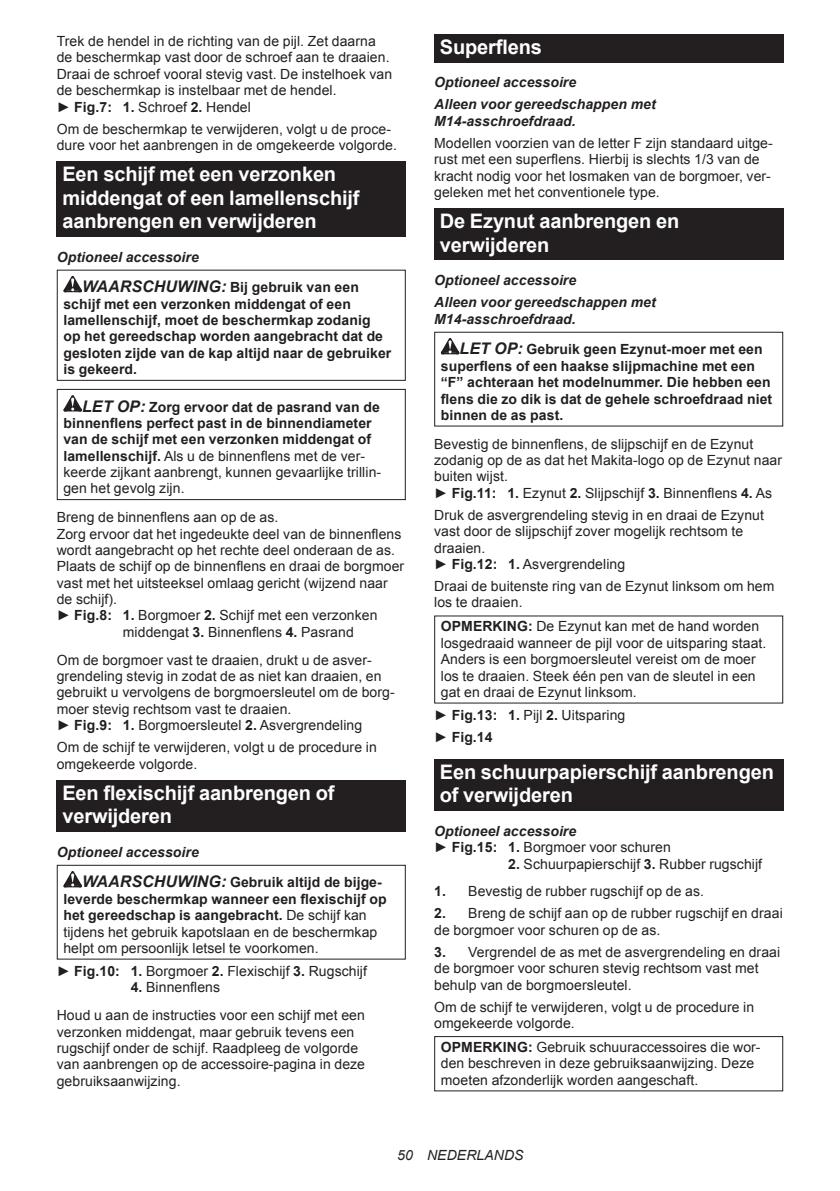
<style>
.page{position:relative;width:840px;height:1191px;background:#fff}
.page>*{position:absolute;margin:0;border:0;box-sizing:border-box;transform-origin:0 0}
.t1{font:700 20px/23.4px "Arial";letter-spacing:-.01em;color:#fff}
.t2{font:14px/16.4px "Arial";letter-spacing:.005em;color:#231f20}
.t3{font:700 14px/16.4px "Arial";letter-spacing:.005em;color:#231f20}
.t4{font:italic 700 14px/22px "Arial";letter-spacing:.005em;color:#231f20}
.t5{font:italic 14px "Arial";letter-spacing:.005em;color:#231f20}
.s1{font-weight:700}
.s2{font-size:16px}
.s3{font-style:normal}
.s4{font-style:italic;font-size:16px}
.s5{font-weight:400}
.s6{font-style:italic}
.s7{font-weight:700;font-style:italic}
</style>
<div class="page">
<div style="left:57px;top:161px;width:348px;height:76px;background:#231f20"></div>
<svg style="left:63px;top:276px;width:19px;height:16px"></svg>
<div style="left:57px;top:270px;width:348px;height:111px;border:1px solid #231f20"></div>
<svg style="left:63px;top:395px;width:19px;height:16px"></svg>
<div style="left:57px;top:389px;width:348px;height:111px;border:1px solid #231f20"></div>
<div style="left:57px;top:780px;width:348px;height:52px;background:#231f20"></div>
<svg style="left:63px;top:871px;width:19px;height:16px"></svg>
<div style="left:57px;top:864px;width:348px;height:95px;border:1px solid #231f20"></div>
<div style="left:434px;top:34px;width:348px;height:29px;background:#231f20"></div>
<div style="left:434px;top:208px;width:348px;height:52px;background:#231f20"></div>
<svg style="left:440px;top:338px;width:19px;height:16px"></svg>
<div style="left:434px;top:332px;width:348px;height:94px;border:1px solid #231f20"></div>
<div style="left:434px;top:759px;width:348px;height:52px;background:#231f20"></div>
<div style="left:434px;top:1036px;width:348px;height:55px;border:1px solid #231f20"></div>
<p class="t2" style="left:57px;top:33px;width:337px">Trek de hendel in de richting van de pijl. Zet daarna de beschermkap vast door de schroef aan te draaien.<br>Draai de schroef vooral stevig vast. De instelhoek van de beschermkap is instelbaar met de hendel.<br>► <span class="s1">Fig.7: 1.</span> Schroef <span class="s1">2.</span> Hendel</p>
<p class="t2" style="left:57px;top:121px;width:341px">Om de beschermkap te verwijderen, volgt u de proce&shy;dure voor het aanbrengen in de omgekeerde volgorde.</p>
<h1 class="t1" style="left:62px;top:163px;width:298px">Een schijf met een verzonken middengat of een lamellenschijf aanbrengen en verwijderen</h1>
<p class="t4" style="left:82px;top:242px;width:278px;line-height:30.6px;text-indent:-25px">Optioneel accessoire<br><span class="s2">WAARSCHUWING:</span> <span class="s3">Bij gebruik van een</span></p>
<p class="t3" style="left:63px;top:296px;width:329px">schijf met een verzonken middengat of een lamellenschijf, moet de beschermkap zodanig<br>op het gereedschap worden aangebracht dat de gesloten zijde van de kap altijd naar de gebruiker is gekeerd.</p>
<p class="t3" style="left:63px;top:399px;width:319px;text-indent:19px"><span class="s4">LET OP:</span> Zorg ervoor dat de pasrand van de binnenflens perfect past in de binnendiameter van de schijf met een verzonken middengat of lamellenschijf. <span class="s5">Als u de binnenflens met de ver&shy;keerde zijkant aanbrengt, kunnen gevaarlijke trillin&shy;gen het gevolg zijn.</span></p>
<p class="t2" style="left:57px;top:509px;width:223px">Breng de binnenflens aan op de as.</p>
<p class="t2" style="left:57px;top:525px;width:346px">Zorg ervoor dat het ingedeukte deel van de binnenflens</p>
<p class="t2" style="left:57px;top:542px;width:340px">wordt aangebracht op het rechte deel onderaan de as.</p>
<p class="t2" style="left:57px;top:558px;width:349px">Plaats de schijf op de binnenflens en draai de borgmoer</p>
<p class="t2" style="left:57px;top:575px;width:332px">vast met het uitsteeksel omlaag gericht (wijzend naar</p>
<p class="t2" style="left:57px;top:591px;width:62px">de schijf).</p>
<p class="t2" style="left:57px;top:607px;width:322px">► <span class="s1">Fig.8: 1.</span> Borgmoer <span class="s1">2.</span> Schijf met een verzonken</p>
<p class="t2" style="left:123px;top:624px;width:232px">middengat <span class="s1">3.</span> Binnenflens <span class="s1">4.</span> Pasrand</p>
<p class="t2" style="left:57px;top:651px;width:339px">Om de borgmoer vast te draaien, drukt u de asver&shy;grendeling stevig in zodat de as niet kan draaien, en gebruikt u vervolgens de borgmoersleutel om de borg&shy;moer stevig rechtsom vast te draaien.<br>► <span class="s1">Fig.9: 1.</span> Borgmoersleutel <span class="s1">2.</span> Asvergrendeling</p>
<p class="t2" style="left:57px;top:739px;width:321px">Om de schijf te verwijderen, volgt u de procedure in omgekeerde volgorde.</p>
<h1 class="t1" style="left:62px;top:782px;width:273px">Een flexischijf aanbrengen of verwijderen</h1>
<p class="t3" style="left:82px;top:837px;width:301px;line-height:30.6px;text-indent:-25px"><span class="s6">Optioneel accessoire<br></span><span class="s4">WAARSCHUWING:</span> Gebruik altijd de bijge-</p>
<p class="t2" style="left:63px;top:890px;width:324px"><span class="s1">leverde beschermkap wanneer een flexischijf op het gereedschap is aangebracht.</span> De schijf kan tijdens het gebruik kapotslaan en de beschermkap helpt om persoonlijk letsel te voorkomen.</p>
<p class="t2" style="left:57px;top:963px;width:311px">► <span class="s1">Fig.10: 1.</span> Borgmoer <span class="s1">2.</span> Flexischijf <span class="s1">3.</span> Rugschijf</p>
<p class="t2" style="left:57px;top:973px;width:309px;line-height:27.8px;text-indent:74px"><span class="s1">4.</span> Binnenflens<br>Houd u aan de instructies voor een schijf met een</p>
<p class="t2" style="left:57px;top:1023px;width:309px">verzonken middengat, maar gebruik tevens een rugschijf onder de schijf. Raadpleeg de volgorde van aanbrengen op de accessoire-pagina in deze gebruiksaanwijzing.</p>
<h1 class="t1" style="left:439px;top:36px;width:104px">Superflens</h1>
<p class="t4" style="left:434px;top:72px;width:223px">Optioneel accessoire<br>Alleen voor gereedschappen met</p>
<p class="t4" style="left:434px;top:110px;width:143px">M14-asschroefdraad.</p>
<p class="t2" style="left:434px;top:135px;width:340px">Modellen voorzien van de letter F zijn standaard uitge&shy;rust met een superflens. Hierbij is slechts 1/3 van de kracht nodig voor het losmaken van de borgmoer, ver&shy;geleken met het conventionele type.</p>
<h1 class="t1" style="left:439px;top:210px;width:241px">De Ezynut aanbrengen en verwijderen</h1>
<p class="t4" style="left:434px;top:270px;width:223px">Optioneel accessoire<br>Alleen voor gereedschappen met</p>
<p class="t3" style="left:459px;top:304px;width:304px;line-height:30.6px;text-indent:-25px"><span class="s6">M14-asschroefdraad.<br></span><span class="s4">LET OP:</span> Gebruik geen Ezynut-moer met een</p>
<p class="t3" style="left:440px;top:358px;width:333px">superflens of een haakse slijpmachine met een “F” achteraan het modelnummer. Die hebben een flens die zo dik is dat de gehele schroefdraad niet binnen de as past.</p>
<p class="t2" style="left:434px;top:435px;width:349px">Bevestig de binnenflens, de slijpschijf en de Ezynut zodanig op de as dat het Makita-logo op de Ezynut naar buiten wijst.<br>► <span class="s1">Fig.11: 1.</span> Ezynut <span class="s1">2.</span> Slijpschijf <span class="s1">3.</span> Binnenflens <span class="s1">4.</span> As</p>
<p class="t2" style="left:434px;top:507px;width:331px">Druk de asvergrendeling stevig in en draai de Ezynut vast door de slijpschijf zover mogelijk rechtsom te draaien.<br>► <span class="s1">Fig.12: 1.</span> Asvergrendeling</p>
<p class="t2" style="left:434px;top:578px;width:341px">Draai de buitenste ring van de Ezynut linksom om hem los te draaien.</p>
<p class="t2" style="left:440px;top:618px;width:327px"><span class="s1">OPMERKING:</span> De Ezynut kan met de hand worden losgedraaid wanneer de pijl voor de uitsparing staat.<br>Anders is een borgmoersleutel vereist om de moer los te draaien. Steek één pen van de sleutel in een gat en draai de Ezynut linksom.</p>
<p class="t3" style="left:434px;top:704px;width:193px;line-height:22px"><span class="s5">►</span> Fig.13: 1. <span class="s5">Pijl</span> 2. <span class="s5">Uitsparing ►</span> Fig.14</p>
<h1 class="t1" style="left:439px;top:761px;width:335px">Een schuurpapierschijf aanbrengen of verwijderen</h1>
<p class="t2" style="left:434px;top:823px;width:238px"><span class="s7">Optioneel accessoire<br></span>► <span class="s1">Fig.15: 1.</span> Borgmoer voor schuren</p>
<p class="t2" style="left:508px;top:855px;width:255px"><span class="s1">2.</span> Schuurpapierschijf <span class="s1">3.</span> Rubber rugschijf</p>
<p class="t2" style="left:434px;top:883px;width:271px"><span class="s1">1.</span> Bevestig de rubber rugschijf op de as.</p>
<p class="t2" style="left:434px;top:905px;width:350px"><span class="s1">2.</span> Breng de schijf aan op de rubber rugschijf en draai de borgmoer voor schuren op de as.</p>
<p class="t2" style="left:434px;top:944px;width:347px"><span class="s1">3.</span> Vergrendel de as met de asvergrendeling en draai de borgmoer voor schuren stevig rechtsom vast met behulp van de borgmoersleutel.</p>
<p class="t2" style="left:434px;top:998px;width:321px">Om de schijf te verwijderen, volgt u de procedure in omgekeerde volgorde.</p>
<p class="t2" style="left:440px;top:1039px;width:321px"><span class="s1">OPMERKING:</span> Gebruik schuuraccessoires die wor&shy;den beschreven in deze gebruiksaanwijzing. Deze moeten afzonderlijk worden aangeschaft.</p>
<p class="t5" style="left:397px;top:1146px;width:128px">50 NEDERLANDS</p>
</div>
